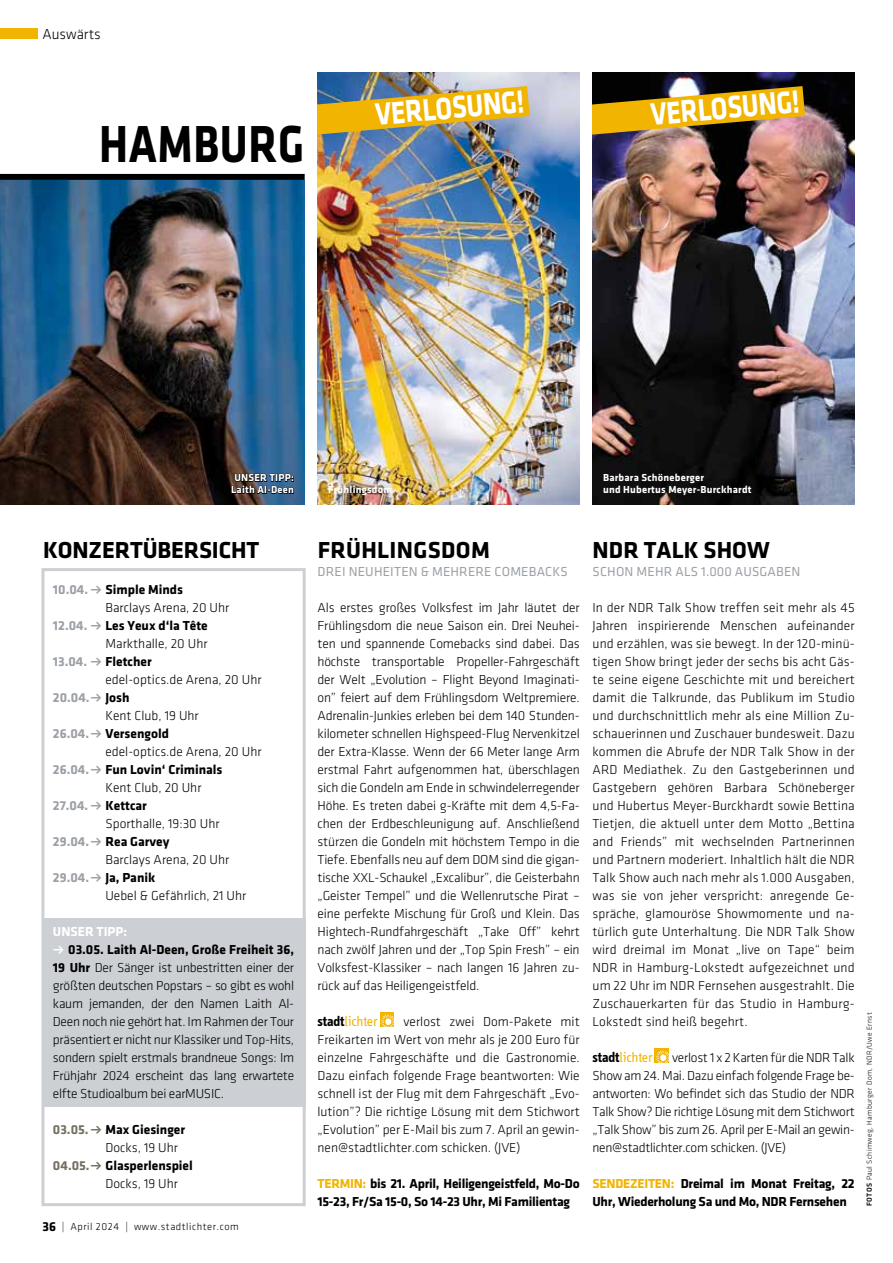
<style>
.page{position:relative;width:893px;height:1263px;background:#fff}
.page>*{position:absolute;margin:0;border:0;box-sizing:border-box;transform-origin:0 0}
.t1{font:700 54px "Klavika";color:#000;scale:.83 1}
.t2{font:700 32.4px "Klavika";color:#fff;scale:.83 1}
.t3{font:700 24px "Klavika";letter-spacing:.005em;color:#000}
.t4{font:15px "Klavika Light OSF";color:#000}
.t5{font:14.25px "Info";letter-spacing:-.005em;color:#f1b400}
.t6{font:300 13.5px/18px "Klavika";letter-spacing:-.02em;color:#000;text-align:justify}
.t7{font:300 13.5px "Klavika";color:#000}
.t8{font:700 13.5px "Klavika";color:#000}
.t9{font:700 13.5px/18px "Klavika";letter-spacing:-.02em;color:#000}
.t10{font:13.5px "Klavika";letter-spacing:.015em;color:#9ca1a7}
.t11{font:700 13.5px "Klavika";color:#9ca1a7}
.t12{font:700 10.5px/12px "Klavika";letter-spacing:.02em;color:#fff;text-align:center}
.t13{font:300 10.5px "Klavika";letter-spacing:.05em;color:#000}
.t14{font:300 7.5px "Klavika";letter-spacing:.05em;color:#000}
.s1{color:#9ca1a7}
.s2{font-family:"Info";font-size:12px;color:#9ca1a7}
.s3{font-family:"Info";font-size:12px}
.s4{color:#000}
.s5{font-weight:700;color:#fff}
.s6{font-family:"Info";font-weight:700;font-size:12px;color:#fff}
.s7{font-weight:700}
.s8{color:#757061}
.s9{font-family:"Info";font-size:12px;color:#757061}
.s10{font-weight:700;font-size:13.5px}
.s11{font-weight:700;color:#000}
.s12{color:#f1b400}
.s13{font-weight:500}
</style>
<div class="page">
<img style="left:592px;top:72px;width:263px;height:432px">
<img style="left:317px;top:154px;width:263px;height:350px">
<img style="left:317px;top:72px;width:519px;height:82px">
<img style="left:0;top:180px;width:305px;height:324px">
<div style="left:42px;top:918px;width:264px;height:189px;background:#cccfd3"></div>
<div style="left:41px;top:568px;width:265px;height:638px;border:3px solid #cccfd3"></div>
<div style="left:0;top:28px;width:37px;height:11px;background:#f1b400"></div>
<svg style="left:380px;top:1013px;width:13px;height:13px"></svg>
<svg style="left:655px;top:1049px;width:13px;height:13px"></svg>
<svg style="left:231px;top:473px;width:63px;height:21px"></svg>
<div style="left:0;top:174px;width:305px;height:6px;background:#000"></div>
<p class="t4" style="left:43px;top:26px;width:60px">Auswärts</p>
<h1 class="t1" style="left:99px;top:114px;width:212px">Hamburg</h1>
<h2 class="t2" style="left:374px;top:96px;width:37px;rotate:-5deg">Verlos</h2>
<h2 class="t2" style="left:465px;top:88px;width:71px;rotate:-5deg">ung!</h2>
<h2 class="t2" style="left:649px;top:96px;width:37px;rotate:-5deg">Verlos</h2>
<h2 class="t2" style="left:740px;top:88px;width:71px;rotate:-5deg">ung!</h2>
<p class="t12" style="left:231px;top:472px;width:64px">UNSER TIPP:<br>Laith Al-Deen</p>
<h3 class="t3" style="left:43px;top:537px;width:128px">Konzertübersicht</h3>
<p class="t8" style="left:53px;top:582px;width:132px"><span class="s1">10.04.</span> <span class="s2">±</span> Simple Minds</p>
<p class="t7" style="left:105px;top:601px;width:125px">Barclays Arena, 20 Uhr</p>
<p class="t8" style="left:53px;top:618px;width:156px"><span class="s1">12.04.</span> <span class="s2">±</span> Les Yeux d‘la Tête</p>
<p class="t7" style="left:105px;top:637px;width:104px">Markthalle, 20 Uhr</p>
<p class="t8" style="left:53px;top:654px;width:100px"><span class="s1">13.04.</span> <span class="s2">±</span> Fletcher</p>
<p class="t7" style="left:105px;top:673px;width:158px">edel-optics.de Arena, 20 Uhr</p>
<p class="t11" style="left:53px;top:690px;width:78px">20.04.<span class="s3">±</span> <span class="s4">Josh</span></p>
<p class="t7" style="left:105px;top:709px;width:95px">Kent Club, 19 Uhr</p>
<p class="t8" style="left:53px;top:726px;width:118px"><span class="s1">26.04.</span><span class="s2">±</span> Versengold</p>
<p class="t7" style="left:105px;top:745px;width:158px">edel-optics.de Arena, 20 Uhr</p>
<p class="t8" style="left:53px;top:762px;width:171px"><span class="s1">26.04.</span><span class="s2">±</span> Fun Lovin‘ Criminals</p>
<p class="t7" style="left:105px;top:781px;width:98px">Kent Club, 20 Uhr</p>
<p class="t8" style="left:53px;top:798px;width:95px"><span class="s1">27.04.</span> <span class="s2">±</span> Kettcar</p>
<p class="t7" style="left:105px;top:817px;width:116px">Sporthalle, 19:30 Uhr</p>
<p class="t8" style="left:53px;top:834px;width:118px"><span class="s1">29.04.</span><span class="s2">±</span> Rea Garvey</p>
<p class="t7" style="left:105px;top:853px;width:125px">Barclays Arena, 20 Uhr</p>
<p class="t8" style="left:53px;top:870px;width:104px"><span class="s1">29.04.</span><span class="s2">±</span> Ja, Panik</p>
<p class="t7" style="left:105px;top:889px;width:142px">Uebel &amp; Gefährlich, 21 Uhr</p>
<p class="t6" style="left:53px;top:923px;width:243px;text-align:left"><span class="s5">UNSER TIPP:<br></span><span class="s6">±</span> <span class="s7">03.05. Laith Al-Deen, Große Freiheit 36, 19 Uhr</span> Der Sänger ist unbestritten einer der größten deutschen Popstars – so gibt es wohl kaum jemanden, der den Namen Laith Al-Deen noch nie gehört hat. Im Rahmen der Tour präsentiert er nicht nur Klassiker und Top-Hits, sondern spielt erstmals brandneue Songs: Im Frühjahr 2024 erscheint das lang erwartete elfte Studioalbum bei earMUSIC.</p>
<p class="t8" style="left:53px;top:1122px;width:134px"><span class="s8">03.05.</span> <span class="s9">±</span> Max Giesinger</p>
<p class="t7" style="left:105px;top:1141px;width:74px">Docks, 19 Uhr</p>
<p class="t8" style="left:53px;top:1158px;width:141px"><span class="s8">04.05.</span><span class="s9">±</span> Glasperlenspiel</p>
<p class="t7" style="left:105px;top:1177px;width:74px">Docks, 19 Uhr</p>
<p class="t13" style="left:43px;top:1221px;width:198px"><span class="s10">36</span> | April 2024 | www.stadtlichter.com</p>
<p class="t12" style="left:328px;top:484px;width:66px">Frühlingsdom</p>
<p class="t12" style="left:603px;top:472px;width:150px;text-align:left">Barbara Schöneberger<br>und Hubertus Meyer-Burckhardt</p>
<h3 class="t3" style="left:318px;top:537px;width:112px">Frühlingsdom</h3>
<p class="t10" style="left:318px;top:565px;width:73px">DREI NEUHEITEN</p>
<p class="t10" style="left:421px;top:565px;width:147px">&amp; MEHRERE COMEBACKS</p>
<p class="t6" style="left:317px;top:599px;width:264px">Als erstes großes Volksfest im Jahr läutet der Frühlingsdom die neue Saison ein. Drei Neuhei&shy;ten und spannende Comebacks sind dabei. Das höchste transportable Propeller-Fahrgeschäft der Welt „Evolution – Flight Beyond Imaginati&shy;on” feiert auf dem Frühlingsdom Weltpremiere.<br>Adrenalin-Junkies erleben bei dem 140 Stunden&shy;kilometer schnellen Highspeed-Flug Nervenkitzel der Extra-Klasse. Wenn der 66 Meter lange Arm erstmal Fahrt aufgenommen hat, überschlagen sich die Gondeln am Ende in schwindelerregender Höhe. Es treten dabei g-Kräfte mit dem 4,5-Fa&shy;chen der Erdbeschleunigung auf. Anschließend stürzen die Gondeln mit höchstem Tempo in die Tiefe. Ebenfalls neu auf dem DOM sind die gigan&shy;tische XXL-Schaukel „Excalibur”, die Geisterbahn „Geister Tempel” und die Wellenrutsche Pirat – eine perfekte Mischung für Groß und Klein. Das Hightech-Rundfahrgeschäft „Take Off” kehrt nach zwölf Jahren und der „Top Spin Fresh” – ein Volksfest-Klassiker – nach langen 16 Jahren zu&shy;rück auf das Heiligengeistfeld.</p>
<p class="t5" style="left:317px;top:1013px;width:62px"><span class="s11">stadt</span>lichter</p>
<p class="t6" style="left:317px;top:1013px;width:264px;text-indent:86px">verlost zwei Dom-Pakete mit Freikarten im Wert von mehr als je 200 Euro für einzelne Fahrgeschäfte und die Gastronomie.<br>Dazu einfach folgende Frage beantworten: Wie schnell ist der Flug mit dem Fahrgeschäft „Evo&shy;lution”? Die richtige Lösung mit dem Stichwort „Evolution” per E-Mail bis zum 7. April an gewin&shy;nen@stadtlichter.com schicken. (JVE)</p>
<p class="t9" style="left:317px;top:1174px;width:264px"><span class="s12">TERMIN:</span> bis 21. April, Heiligengeistfeld, Mo-Do<br>15-23, Fr/Sa 15-0, So 14-23 Uhr, Mi Familientag</p>
<h3 class="t3" style="left:593px;top:537px;width:79px">NDR Talk</h3>
<h3 class="t3" style="left:703px;top:537px;width:18px">show</h3>
<p class="t10" style="left:593px;top:565px;width:209px">SCHON MEHR ALS 1.000 AUSGABEN</p>
<p class="t6" style="left:592px;top:599px;width:264px">In der NDR Talk Show treffen seit mehr als 45<br>Jahren inspirierende Menschen aufeinander und erzählen, was sie bewegt. In der 120-minü&shy;tigen Show bringt jeder der sechs bis acht Gäs&shy;te seine eigene Geschichte mit und bereichert damit die Talkrunde, das Publikum im Studio und durchschnittlich mehr als eine Million Zu&shy;schauerinnen und Zuschauer bundesweit. Dazu kommen die Abrufe der NDR Talk Show in der ARD Mediathek. Zu den Gastgeberinnen und Gastgebern gehören Barbara Schöneberger und Hubertus Meyer-Burckhardt sowie Bettina Tietjen, die aktuell unter dem Motto „Bettina and Friends” mit wechselnden Partnerinnen und Partnern moderiert. Inhaltlich hält die NDR Talk Show auch nach mehr als 1.000 Ausgaben, was sie von jeher verspricht: anregende Ge&shy;spräche, glamouröse Showmomente und na&shy;türlich gute Unterhaltung. Die NDR Talk Show wird dreimal im Monat „live on Tape“ beim NDR in Hamburg-Lokstedt aufgezeichnet und um 22 Uhr im NDR Fernsehen ausgestrahlt. Die Zuschauerkarten für das Studio in Hamburg-Lokstedt sind heiß begehrt.</p>
<p class="t5" style="left:592px;top:1049px;width:62px"><span class="s11">stadt</span>lichter</p>
<p class="t6" style="left:592px;top:1049px;width:264px;text-indent:80px">verlost 1 x 2 Karten für die NDR Talk Show am 24. Mai. Dazu einfach folgende Frage be&shy;antworten: Wo befindet sich das Studio der NDR Talk Show? Die richtige Lösung mit dem Stichwort „Talk Show” bis zum 26. April per E-Mail an gewin&shy;nen@stadtlichter.com schicken. (JVE)</p>
<p class="t9" style="left:592px;top:1175px;width:264px"><span class="s12">SENDEZEITEN:</span> Dreimal im Monat Freitag, 22<br>Uhr, Wiederholung Sa und Mo, NDR Fernsehen</p>
<p class="t14" style="left:865px;top:1206px;width:195px;rotate:-90deg"><span class="s13">Fotos</span> Paul Schimweg, Hamburger Dom, NDR/Uwe Ernst</p>
</div>
